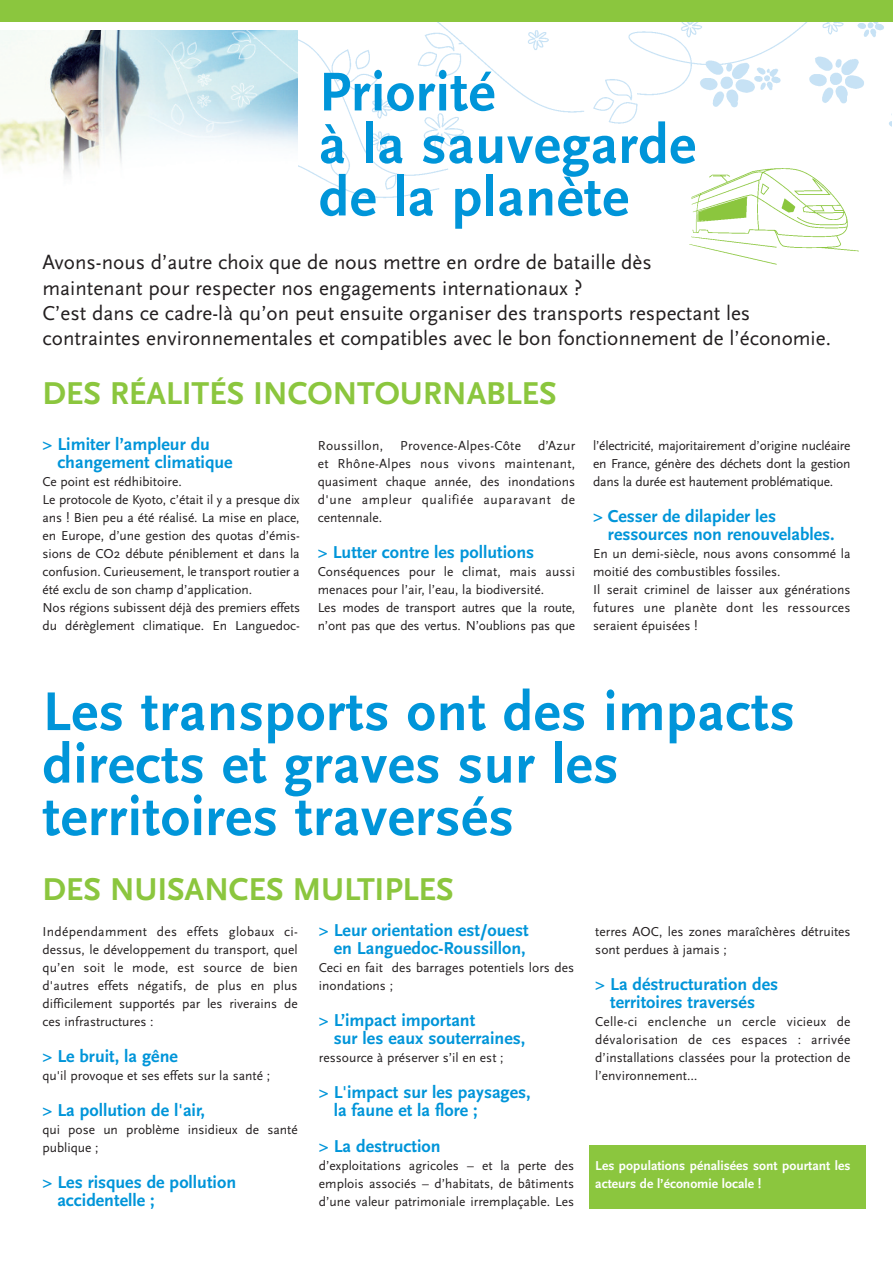
<style>
.page{position:relative;width:893px;height:1263px;background:#fff}
.page>*{position:absolute;margin:0;border:0;box-sizing:border-box;transform-origin:0 0}
.t1{font:700 57px/52.5px "Scala Sans";letter-spacing:.01em;color:#0095d9}
.t2{font:700 33px "Scala Sans";letter-spacing:-.005em;color:#8bc63e}
.t3{font:21px/25.2px "Scala Sans";color:#231f20}
.t4{font:700 18px/18px "Scala Sans";color:#0095d9}
.t5{font:13.5px/18px "Scala Sans";color:#231f20}
.t6{font:700 13.5px/18px "Scala Sans";color:#fff}
.t7{font:13.5px "Scala Sans";letter-spacing:.025em;color:#231f20}
</style>
<div class="page">
<img style="left:230px;top:21px;width:547px;height:244px">
<img style="left:0;top:30px;width:298px;height:235px">
<img style="left:507px;top:21px;width:385px;height:144px">
<img style="left:675px;top:168px;width:184px;height:96px">
<div style="left:0;top:0;width:893px;height:21px;background:#8bc63e"></div>
<div style="left:589px;top:1145px;width:276px;height:63px;background:#8bc63e"></div>
<h1 class="t1" style="left:319px;top:65px;width:379px">Priorité<br>à la sauvegarde de la planète</h1>
<p class="t3" style="left:43px;top:250px;width:790px">Avons-nous d’autre choix que de nous mettre en ordre de bataille dès<br>maintenant pour respecter nos engagements internationaux ?<br>C’est dans ce cadre-là qu’on peut ensuite organiser des transports respectant les contraintes environnementales et compatibles avec le bon fonctionnement de l’économie.</p>
<h2 class="t2" style="left:43px;top:373px;width:516px">DES RÉALITÉS INCONTOURNABLES</h2>
<h3 class="t4" style="left:57px;top:435px;width:177px;text-indent:-15px">&gt; Limiter l’ampleur du changement climatique</h3>
<p class="t5" style="left:43px;top:472px;width:259px">Ce point est rédhibitoire.<br>Le protocole de Kyoto, c’était il y a presque dix ans ! Bien peu a été réalisé. La mise en place, en Europe, d’une gestion des quotas d’émis&shy;sions de CO2 débute péniblement et dans la confusion. Curieusement, le transport routier a été exclu de son champ d’application.<br>Nos régions subissent déjà des premiers effets du dérèglement climatique. En Languedoc-</p>
<p class="t5" style="left:318px;top:436px;width:259px;text-align:justify;text-indent:220px">d’Azur et Rhône-Alpes nous vivons maintenant, quasiment chaque année, des inondations d'une ampleur qualifiée auparavant de centennale.</p>
<h3 class="t4" style="left:318px;top:543px;width:218px">&gt; Lutter contre les pollutions</h3>
<p class="t5" style="left:318px;top:562px;width:259px">Conséquences pour le climat, mais aussi menaces pour l’air, l’eau, la biodiversité.<br>Les modes de transport autres que la route, n’ont pas que des vertus. N’oublions pas que</p>
<p class="t7" style="left:318px;top:437px;width:67px">Roussillon,</p>
<p class="t7" style="left:400px;top:437px;width:122px">Provence-Alpes-Côte</p>
<p class="t5" style="left:593px;top:436px;width:259px;text-align:justify">l’électricité, majoritairement d’origine nucléaire en France, génère des déchets dont la gestion dans la durée est hautement problématique.</p>
<h3 class="t4" style="left:608px;top:507px;width:228px;text-indent:-15px">&gt; Cesser de dilapider les ressources non renouvelables.</h3>
<p class="t5" style="left:593px;top:544px;width:259px">En un demi-siècle, nous avons consommé la moitié des combustibles fossiles.<br>Il serait criminel de laisser aux générations futures une planète dont les ressources seraient épuisées !</p>
<h1 class="t1" style="left:43px;top:684px;width:754px">Les transports ont des impacts directs et graves sur les territoires traversés</h1>
<h2 class="t2" style="left:43px;top:870px;width:413px">DES NUISANCES MULTIPLES</h2>
<p class="t5" style="left:43px;top:922px;width:257px;text-align:justify">Indépendamment des effets globaux ci&shy;dessus, le développement du transport, quel qu’en soit le mode, est source de bien d'autres effets négatifs, de plus en plus difficilement supportés par les riverains de ces infrastructures :</p>
<h3 class="t4" style="left:43px;top:1047px;width:137px">&gt; Le bruit, la gêne</h3>
<p class="t5" style="left:43px;top:1066px;width:229px">qu'il provoque et ses effets sur la santé ;</p>
<h3 class="t4" style="left:43px;top:1101px;width:164px">&gt; La pollution de l'air,</h3>
<p class="t5" style="left:43px;top:1120px;width:257px">qui pose un problème insidieux de santé publique ;</p>
<h3 class="t4" style="left:57px;top:1173px;width:180px;text-indent:-15px">&gt; Les risques de pollution accidentelle ;</h3>
<h3 class="t4" style="left:319px;top:921px;width:211px;text-align:right">&gt; Leur orientation est/ouest en Languedoc-Roussillon,</h3>
<p class="t5" style="left:319px;top:958px;width:257px">Ceci en fait des barrages potentiels lors des inondations ;</p>
<h3 class="t4" style="left:334px;top:1011px;width:193px;text-indent:-15px">&gt; L’impact important<br>sur les eaux souterraines,</h3>
<p class="t5" style="left:319px;top:1048px;width:186px">ressource à préserver s’il en est ;</p>
<h3 class="t4" style="left:334px;top:1083px;width:198px;text-indent:-15px">&gt; L'impact sur les paysages, la faune et la flore ;</h3>
<h3 class="t4" style="left:319px;top:1137px;width:123px">&gt; La destruction</h3>
<p class="t5" style="left:319px;top:1156px;width:257px;text-align:justify">d’exploitations agricoles – et la perte des emplois associés – d’habitats, de bâtiments d’une valeur patrimoniale irremplaçable. Les</p>
<p class="t5" style="left:595px;top:922px;width:257px">terres AOC, les zones maraîchères détruites sont perdues à jamais ;</p>
<h3 class="t4" style="left:595px;top:975px;width:184px;text-align:center">&gt; La déstructuration des territoires traversés</h3>
<p class="t5" style="left:595px;top:1012px;width:257px;text-align:justify">Celle-ci enclenche un cercle vicieux de dévalorisation de ces espaces : arrivée d’installations classées pour la protection de l’environnement…</p>
<p class="t6" style="left:595px;top:1156px;width:257px">Les populations pénalisées sont pourtant les acteurs de l’économie locale !</p>
</div>
